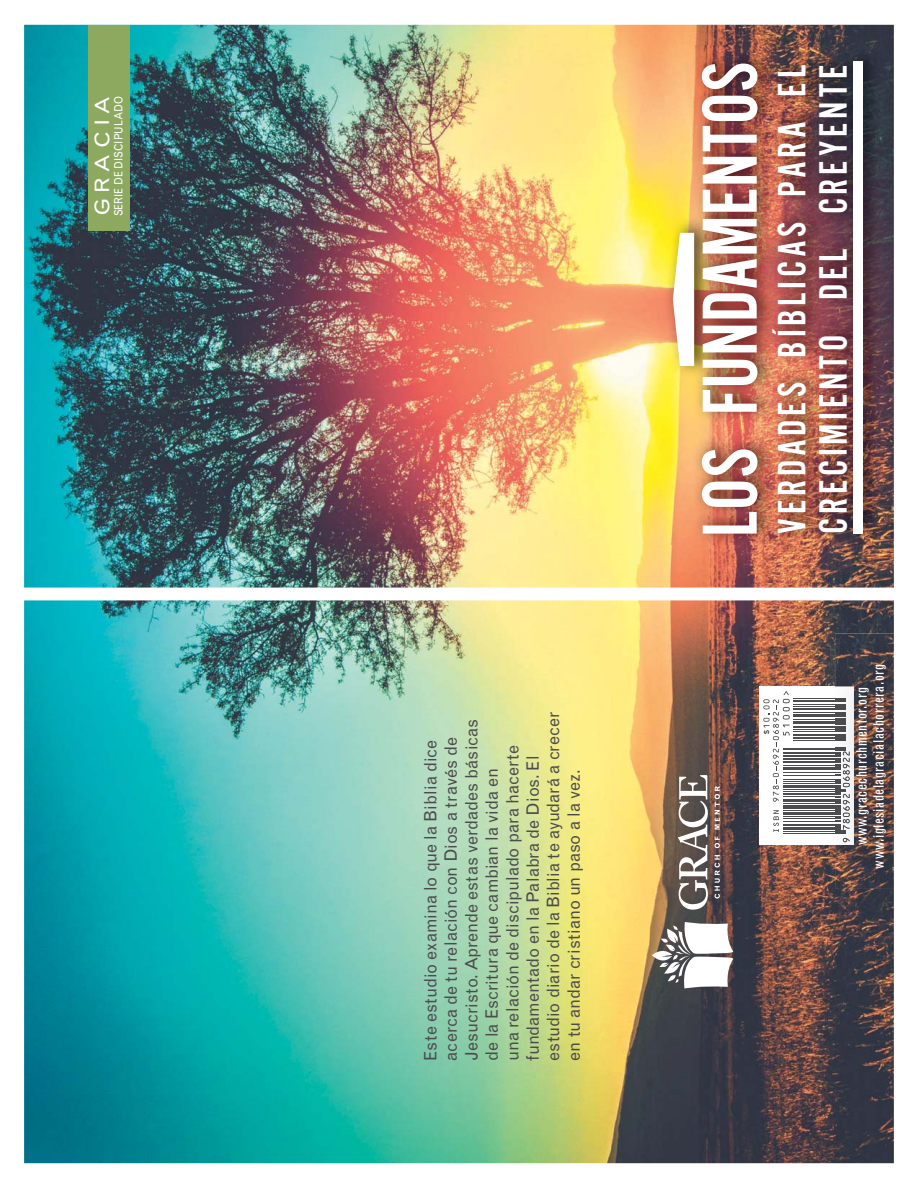
<style>
.page{position:relative;width:918px;height:1188px;background:#fff}
.page>*{position:absolute;margin:0;border:0;box-sizing:border-box;transform-origin:0 0}
.t1{font:81px "Alternate Got No 2 D";color:#fff}
.t2{font:41.25px/41.2px "Alternate Got No 2 D";letter-spacing:.09em;color:#fff}
.t3{font:19.95px "Grotesque MT Std";letter-spacing:.62em;color:#fff}
.t4{font:19.95px "Grotesque MT Std";letter-spacing:.62em;color:#fff;scale:1.14 1}
.t5{font:17.1px/20.4px "Grotesque MT Std";color:#4c4c4e}
.t6{font:condensed 14.25px/17.1px "Grotesque MT Std";letter-spacing:.04em;color:#fff;text-align:center}
.t7{font:12.75px "Grotesque MT Std";letter-spacing:-.04em;color:#fff}
.t8{font:11.4px "Grotesque MT Std";color:#fff;scale:.87 1}
</style>
<div class="page">
<img style="left:24px;top:600px;width:870px;height:563px">
<div style="left:760px;top:687px;width:94px;height:158px;background:#fff"></div>
<hr style="left:783px;top:833px;width:62px;height:1px;background:#4c4c4e">
<hr style="left:783px;top:831px;width:62px;height:1px;background:#4c4c4e">
<hr style="left:783px;top:827px;width:58px;height:3px;background:#4c4c4e">
<hr style="left:783px;top:825px;width:58px;height:1px;background:#4c4c4e">
<hr style="left:783px;top:821px;width:58px;height:1px;background:#4c4c4e">
<hr style="left:783px;top:818px;width:58px;height:1px;background:#4c4c4e">
<hr style="left:783px;top:816px;width:58px;height:1px;background:#4c4c4e">
<hr style="left:783px;top:812px;width:58px;height:2px;background:#4c4c4e">
<hr style="left:783px;top:810px;width:58px;height:1px;background:#4c4c4e">
<hr style="left:783px;top:806px;width:58px;height:3px;background:#4c4c4e">
<hr style="left:783px;top:803px;width:58px;height:1px;background:#4c4c4e">
<hr style="left:783px;top:799px;width:58px;height:3px;background:#4c4c4e">
<hr style="left:783px;top:797px;width:58px;height:1px;background:#4c4c4e">
<hr style="left:783px;top:793px;width:58px;height:2px;background:#4c4c4e">
<hr style="left:783px;top:791px;width:62px;height:1px;background:#4c4c4e">
<hr style="left:783px;top:789px;width:62px;height:1px;background:#4c4c4e">
<hr style="left:783px;top:786px;width:58px;height:2px;background:#4c4c4e">
<hr style="left:783px;top:783px;width:58px;height:1px;background:#4c4c4e">
<hr style="left:783px;top:781px;width:58px;height:1px;background:#4c4c4e">
<hr style="left:783px;top:779px;width:58px;height:1px;background:#4c4c4e">
<hr style="left:783px;top:775px;width:58px;height:1px;background:#4c4c4e">
<hr style="left:783px;top:772px;width:58px;height:1px;background:#4c4c4e">
<hr style="left:783px;top:767px;width:58px;height:2px;background:#4c4c4e">
<hr style="left:783px;top:765px;width:58px;height:1px;background:#4c4c4e">
<hr style="left:783px;top:761px;width:58px;height:2px;background:#4c4c4e">
<hr style="left:783px;top:759px;width:58px;height:1px;background:#4c4c4e">
<hr style="left:783px;top:755px;width:58px;height:2px;background:#4c4c4e">
<hr style="left:783px;top:752px;width:58px;height:2px;background:#4c4c4e">
<hr style="left:783px;top:750px;width:62px;height:1px;background:#4c4c4e">
<hr style="left:783px;top:748px;width:62px;height:1px;background:#4c4c4e">
<hr style="left:793px;top:740px;width:52px;height:1px;background:#4c4c4e">
<hr style="left:793px;top:737px;width:52px;height:2px;background:#4c4c4e">
<hr style="left:793px;top:734px;width:52px;height:2px;background:#4c4c4e">
<hr style="left:793px;top:731px;width:52px;height:1px;background:#4c4c4e">
<hr style="left:793px;top:729px;width:52px;height:1px;background:#4c4c4e">
<hr style="left:793px;top:726px;width:52px;height:2px;background:#4c4c4e">
<hr style="left:793px;top:723px;width:52px;height:1px;background:#4c4c4e">
<hr style="left:793px;top:721px;width:52px;height:1px;background:#4c4c4e">
<hr style="left:793px;top:719px;width:52px;height:1px;background:#4c4c4e">
<hr style="left:793px;top:714px;width:52px;height:3px;background:#4c4c4e">
<hr style="left:793px;top:713px;width:52px;height:1px;background:#4c4c4e">
<hr style="left:793px;top:708px;width:52px;height:2px;background:#4c4c4e">
<hr style="left:793px;top:706px;width:52px;height:1px;background:#4c4c4e">
<hr style="left:793px;top:704px;width:52px;height:1px;background:#4c4c4e">
<hr style="left:793px;top:700px;width:52px;height:2px;background:#4c4c4e">
<hr style="left:793px;top:698px;width:52px;height:1px;background:#4c4c4e">
<svg style="left:773px;top:810px;width:6px;height:22px"></svg>
<svg style="left:763px;top:691px;width:27px;height:111px"></svg>
<svg style="left:715px;top:855px;width:5px;height:44px"></svg>
<svg style="left:715px;top:836px;width:5px;height:12px"></svg>
<svg style="left:715px;top:786px;width:5px;height:44px"></svg>
<svg style="left:652px;top:922px;width:82px;height:67px"></svg>
<svg style="left:678px;top:775px;width:30px;height:135px"></svg>
<img style="left:835px;top:634px;width:59px;height:255px">
<img style="left:835px;top:687px;width:19px;height:158px">
<svg style="left:835px;top:748px;width:15px;height:94px"></svg>
<svg style="left:835px;top:698px;width:10px;height:43px"></svg>
<img style="left:24px;top:25px;width:870px;height:563px">
<img style="left:665px;top:46px;width:217px;height:499px">
<div style="left:853px;top:62px;width:9px;height:472px;background:#fff"></div>
<svg style="left:673px;top:233px;width:21px;height:133px"></svg>
<div style="left:88px;top:25px;width:41px;height:206px;background:#8da960"></div>
<p class="t7" style="left:93px;top:216px;width:135px;rotate:-90deg">GRACE DISCIPLESHIP</p>
<p class="t3" style="left:108px;top:216px;width:135px;rotate:-90deg">SERIES</p>
<p class="t4" style="left:94px;top:216px;width:107px;rotate:-90deg">G R A C I A</p>
<p class="t8" style="left:114px;top:216px;width:140px;rotate:-90deg">SERIE DE DISCIPULADO</p>
<p class="t5" style="left:421px;top:1061px;width:351px;rotate:-90deg">Este estudio examina lo que la Biblia dice acerca de tu relación con Dios a través de Jesucristo. Aprende estas verdades básicas de la Escritura que cambian la vida en<br>una relación de discipulado para hacerte fundamentado en la Palabra de Dios. El estudio diario de la Biblia te ayudará a crecer en tu andar cristiano un paso a la vez.</p>
<h1 class="t1" style="left:703px;top:537px;width:477px;rotate:-90deg">LOS FUNDAMENTOS</h1>
<h2 class="t2" style="left:776px;top:534px;width:470px;rotate:-90deg">VERDADES BÍBLICAS PARA EL<br>CRECIMIENTO DEL CREYENTE</h2>
<p class="t6" style="left:854px;top:869px;width:206px;rotate:-90deg">www.gracechurchmentor.org www.iglesiadelagracialachorrera.org</p>
</div>
